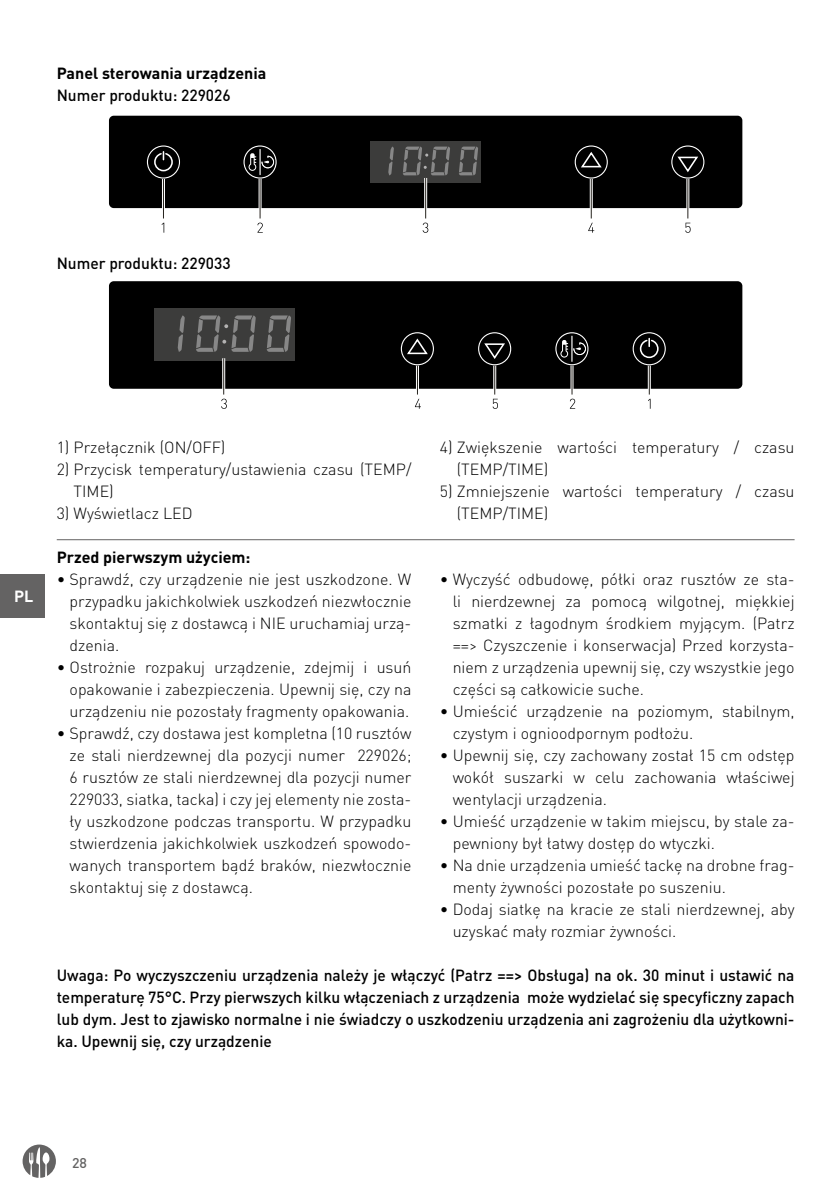
<style>
.page{position:relative;width:840px;height:1191px;background:#fff}
.page>*{position:absolute;margin:0;border:0;box-sizing:border-box;transform-origin:0 0}
.t1{font:300 16px/22px "DIN Pro";color:#000}
.t2{font:500 16px/22px "DIN Pro";color:#000;text-align:justify}
.t3{font:700 16px "DIN Pro";color:#000}
.t4{font:700 16px "DIN Pro";color:#fff}
.t5{font:500 14px "DIN Pro";color:#646363}
</style>
<div class="page">
<div style="left:0;top:574px;width:44px;height:43px;background:#646363"></div>
<svg style="left:23px;top:1144px;width:33px;height:33px"></svg>
<div style="left:109px;top:116px;width:633px;height:92px;background:#000;border-radius:5px"></div>
<svg style="left:147px;top:145px;width:33px;height:34px"></svg>
<svg style="left:574px;top:145px;width:33px;height:34px"></svg>
<svg style="left:671px;top:145px;width:33px;height:34px"></svg>
<svg style="left:243px;top:145px;width:33px;height:34px"></svg>
<div style="left:370px;top:141px;width:110px;height:42px;background:#3c3c3b"></div>
<svg style="left:459px;top:147px;width:19px;height:28px"></svg>
<svg style="left:388px;top:147px;width:5px;height:28px"></svg>
<svg style="left:403px;top:147px;width:47px;height:28px"></svg>
<svg style="left:162px;top:223px;width:2px;height:10px"></svg>
<hr style="left:162px;top:179px;width:3px;height:39px;background:#fff">
<hr style="left:163px;top:179px;width:1px;height:39px;background:#26231e">
<svg style="left:257px;top:223px;width:5px;height:10px"></svg>
<hr style="left:258px;top:179px;width:3px;height:39px;background:#fff">
<hr style="left:259px;top:179px;width:1px;height:39px;background:#26231e">
<svg style="left:422px;top:223px;width:6px;height:10px"></svg>
<hr style="left:424px;top:178px;width:3px;height:40px;background:#fff">
<hr style="left:425px;top:178px;width:1px;height:40px;background:#26231e">
<svg style="left:588px;top:223px;width:6px;height:10px"></svg>
<hr style="left:589px;top:179px;width:3px;height:39px;background:#fff">
<hr style="left:590px;top:179px;width:1px;height:39px;background:#26231e">
<svg style="left:685px;top:223px;width:5px;height:10px"></svg>
<hr style="left:686px;top:179px;width:3px;height:39px;background:#fff">
<hr style="left:687px;top:179px;width:1px;height:39px;background:#26231e">
<div style="left:109px;top:281px;width:633px;height:108px;background:#000;border-radius:5px"></div>
<div style="left:154px;top:309px;width:140px;height:52px;background:#3c3c3b"></div>
<svg style="left:267px;top:315px;width:24px;height:37px"></svg>
<svg style="left:178px;top:315px;width:7px;height:37px"></svg>
<svg style="left:196px;top:315px;width:59px;height:37px"></svg>
<svg style="left:221px;top:399px;width:6px;height:10px"></svg>
<hr style="left:222px;top:358px;width:3px;height:36px;background:#fff">
<hr style="left:223px;top:358px;width:1px;height:36px;background:#26231e">
<svg style="left:478px;top:332px;width:33px;height:77px"></svg>
<svg style="left:400px;top:332px;width:33px;height:77px"></svg>
<svg style="left:555px;top:332px;width:33px;height:77px"></svg>
<svg style="left:632px;top:332px;width:33px;height:77px"></svg>
<hr style="left:57px;top:539px;width:737px;height:1px;background:#646363">
<p class="t3" style="left:57px;top:60px;width:211px">Panel sterowania urządzenia</p>
<p class="t2" style="left:57px;top:82px;width:175px">Numer produktu: 229026</p>
<p class="t2" style="left:57px;top:250px;width:175px">Numer produktu: 229033</p>
<p class="t4" style="left:14px;top:583px;width:21px">PL</p>
<p class="t1" style="left:57px;top:435px;width:170px">1) Przełącznik (ON/OFF)</p>
<p class="t1" style="left:74px;top:457px;width:339px;text-indent:-17px">2) Przycisk temperatury/ustawienia czasu (TEMP/<br>TIME)</p>
<p class="t1" style="left:57px;top:501px;width:137px">3) Wyświetlacz LED</p>
<p class="t1" style="left:456px;top:435px;width:339px;text-indent:-17px">4) Zwiększenie wartości temperatury / czasu (TEMP/TIME)</p>
<p class="t1" style="left:456px;top:479px;width:339px;text-indent:-17px">5) Zmniejszenie wartości temperatury / czasu (TEMP/TIME)</p>
<p class="t3" style="left:57px;top:544px;width:195px">Przed pierwszym użyciem:</p>
<p class="t1" style="left:70px;top:567px;width:343px;text-align:justify;text-indent:-13px">• Sprawdź, czy urządzenie nie jest uszkodzone. W przypadku jakichkolwiek uszkodzeń niezwłocznie skontaktuj się z dostawcą i NIE uruchamiaj urzą&shy;dzenia.</p>
<p class="t1" style="left:70px;top:655px;width:343px;text-align:justify;text-indent:-13px">• Ostrożnie rozpakuj urządzenie, zdejmij i usuń opakowanie i zabezpieczenia. Upewnij się, czy na urządzeniu nie pozostały fragmenty opakowania.</p>
<p class="t1" style="left:70px;top:721px;width:343px;text-align:justify;text-indent:-13px">• Sprawdź, czy dostawa jest kompletna (10 rusztów ze stali nierdzewnej dla pozycji numer 229026; 6 rusztów ze stali nierdzewnej dla pozycji numer 229033, siatka, tacka) i czy jej elementy nie zosta&shy;ły uszkodzone podczas transportu. W przypadku stwierdzenia jakichkolwiek uszkodzeń spowodo&shy;wanych transportem bądź braków, niezwłocznie skontaktuj się z dostawcą.</p>
<p class="t1" style="left:452px;top:567px;width:343px;text-align:justify;text-indent:-13px">• Wyczyść odbudowę, półki oraz rusztów ze sta&shy;li nierdzewnej za pomocą wilgotnej, miękkiej szmatki z łagodnym środkiem myjącym. (Patrz ==&gt; Czyszczenie i konserwacja) Przed korzysta&shy;niem z urządzenia upewnij się, czy wszystkie jego części są całkowicie suche.</p>
<p class="t1" style="left:452px;top:699px;width:343px;text-indent:-13px">• Umieścić urządzenie na poziomym, stabilnym, czystym i ognioodpornym podłożu.</p>
<p class="t1" style="left:452px;top:743px;width:343px;text-align:justify;text-indent:-13px">• Upewnij się, czy zachowany został 15 cm odstęp wokół suszarki w celu zachowania właściwej wentylacji urządzenia.</p>
<p class="t1" style="left:452px;top:809px;width:343px;text-indent:-13px">• Umieść urządzenie w takim miejscu, by stale za&shy;pewniony był łatwy dostęp do wtyczki.</p>
<p class="t1" style="left:452px;top:853px;width:343px;text-indent:-13px">• Na dnie urządzenia umieść tackę na drobne frag&shy;menty żywności pozostałe po suszeniu.</p>
<p class="t1" style="left:452px;top:897px;width:343px;text-indent:-13px">• Dodaj siatkę na kracie ze stali nierdzewnej, aby uzyskać mały rozmiar żywności.</p>
<p class="t2" style="left:57px;top:962px;width:739px">Uwaga: Po wyczyszczeniu urządzenia należy je włączyć (Patrz ==&gt; Obsługa) na ok. 30 minut i ustawić na temperaturę 75°C. Przy pierwszych kilku włączeniach z urządzenia może wydzielać się specyficzny zapach lub dym. Jest to zjawisko normalne i nie świadczy o uszkodzeniu urządzenia ani zagrożeniu dla użytkowni&shy;ka. Upewnij się, czy urządzenie</p>
<p class="t5" style="left:72px;top:1151px;width:16px">28</p>
</div>
